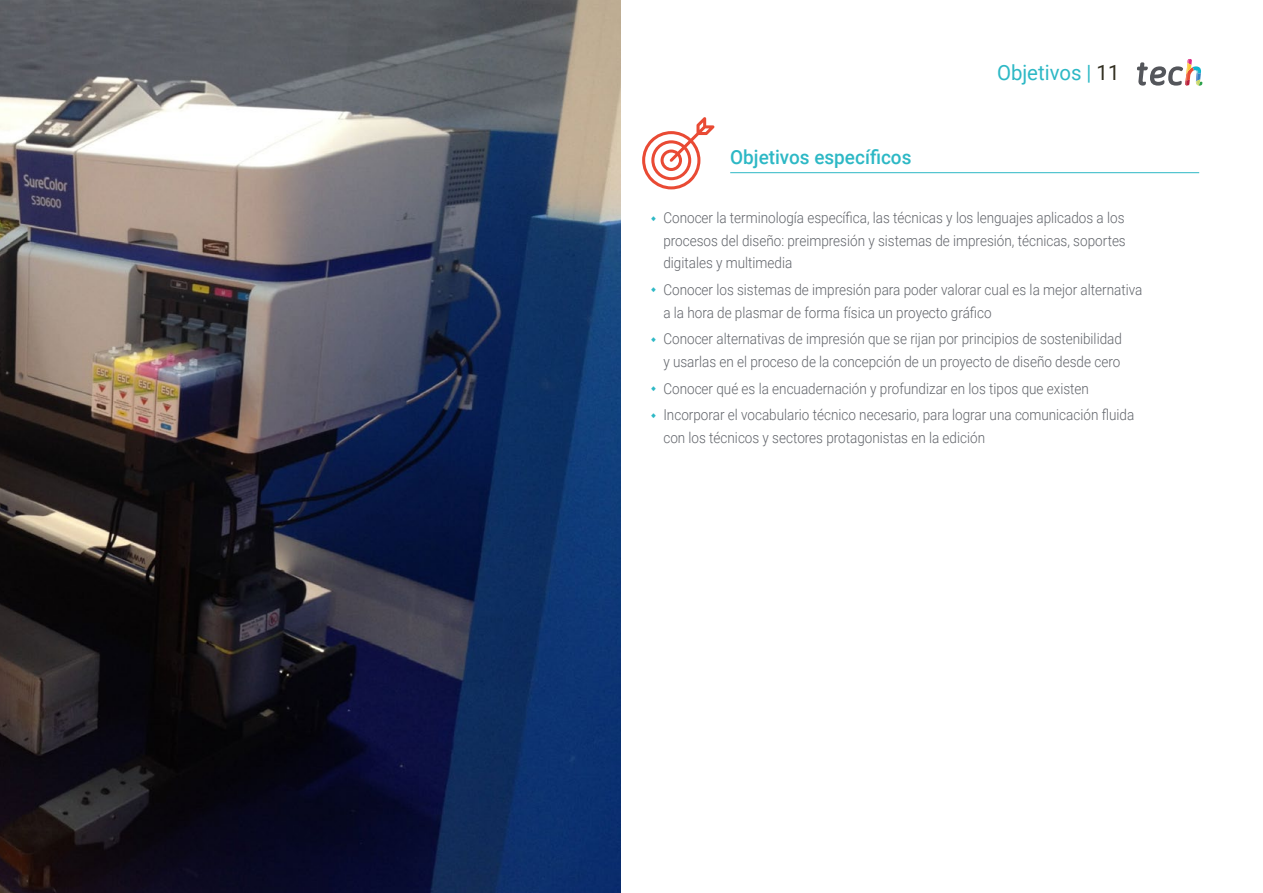
<style>
.page{position:relative;width:1263px;height:893px;background:#fff}
.page>*{position:absolute;margin:0;border:0;box-sizing:border-box;transform-origin:0 0}
.t1{font:21px "Roboto";color:#2db8c5}
.t2{font:500 19.5px "Roboto";color:#2db8c5}
.t3{font:300 15px/22.5px "Roboto";color:#61646a;scale:.9 1}
.s1{color:#312e20}
</style>
<div class="page">
<hr style="left:730px;top:172px;width:469px;height:1px;background:#2db8c5">
<svg style="left:642px;top:117px;width:72px;height:72px"></svg>
<img style="left:0;top:0;width:621px;height:893px">
<svg style="left:1137px;top:59px;width:65px;height:27px"></svg>
<h2 class="t2" style="left:730px;top:144px;width:183px">Objetivos específicos</h2>
<h1 class="t1" style="left:997px;top:57px;width:124px">Objetivos | <span class="s1">11</span></h1>
<p class="t3" style="left:663px;top:206px;width:515px;text-align:justify">Conocer la terminología específica, las técnicas y los lenguajes aplicados a los procesos del diseño: preimpresión y sistemas de impresión, técnicas, soportes digitales y multimedia</p>
<p class="t3" style="left:663px;top:278px;width:534px">Conocer los sistemas de impresión para poder valorar cual es la mejor alternativa a la hora de plasmar de forma física un proyecto gráfico</p>
<p class="t3" style="left:663px;top:327px;width:511px">Conocer alternativas de impresión que se rijan por principios de sostenibilidad y usarlas en el proceso de la concepción de un proyecto de diseño desde cero</p>
<p class="t3" style="left:663px;top:374px;width:525px;line-height:26.7px">Conocer qué es la encuadernación y profundizar en los tipos que existen<br>Incorporar el vocabulario técnico necesario, para lograr una comunicación fluida</p>
<p class="t3" style="left:663px;top:426px;width:359px">con los técnicos y sectores protagonistas en la edición</p>
</div>
